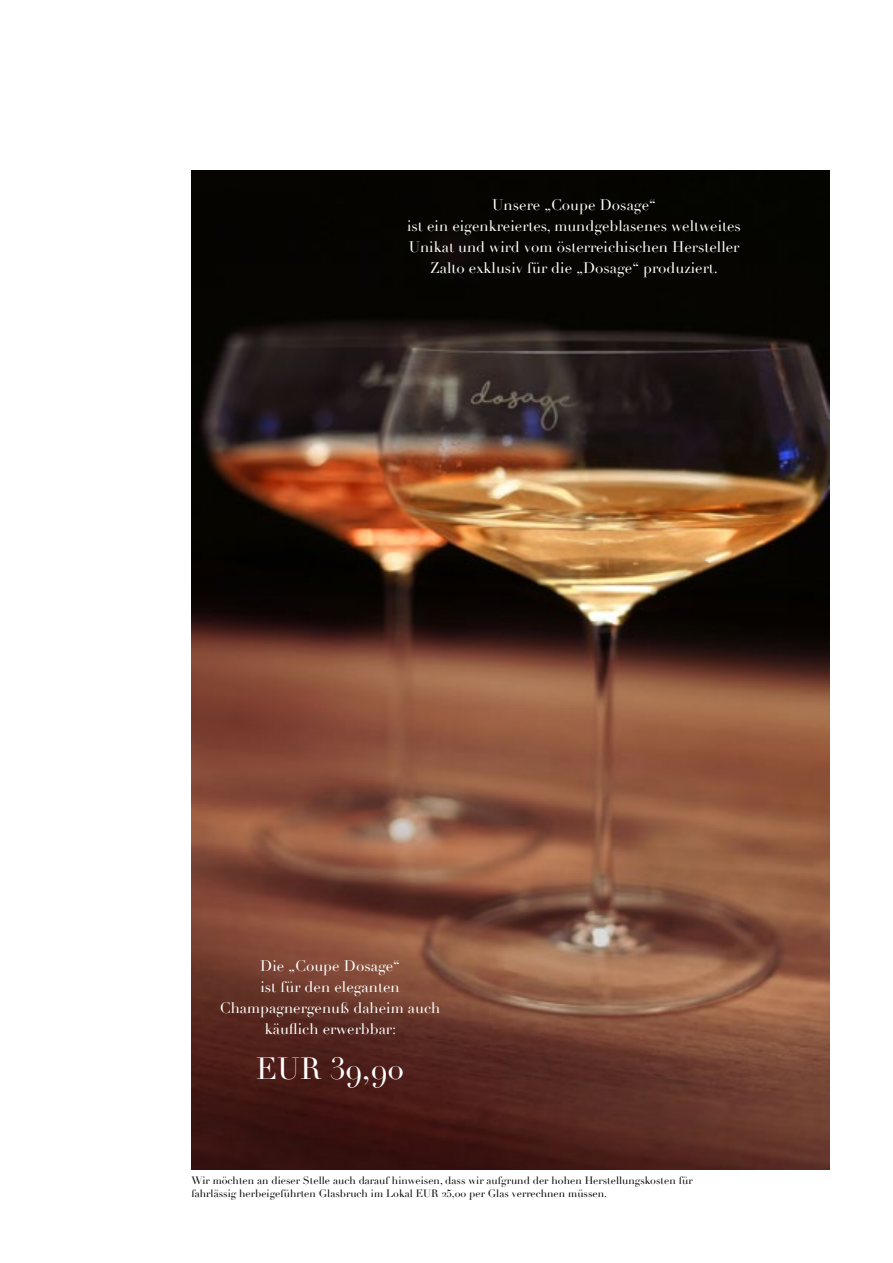
<style>
.page{position:relative;width:893px;height:1263px;background:#fff}
.page>*{position:absolute;margin:0;border:0;box-sizing:border-box;transform-origin:0 0}
.t1{font:30px "Didot";color:#fff}
.t2{font:15px/21px "Didot";color:#fff;text-align:center}
.t3{font:10.5px/13.5px "Didot";color:#000}
</style>
<div class="page">
<img style="left:191px;top:170px;width:638px;height:999px">
<p class="t2" style="left:407px;top:194px;width:335px">Unsere „Coupe Dosage“<br>ist ein eigenkreiertes, mundgeblasenes weltweites Unikat und wird vom österreichischen Hersteller Zalto exklusiv für die „Dosage“ produziert.</p>
<p class="t2" style="left:220px;top:955px;width:222px">Die „Coupe Dosage“<br>ist für den eleganten<br>Champagnergenuß daheim auch käuflich erwerbbar:</p>
<h1 class="t1" style="left:256px;top:1050px;width:149px">EUR 39,90</h1>
<p class="t3" style="left:191px;top:1173px;width:503px">Wir möchten an dieser Stelle auch darauf hinweisen, dass wir aufgrund der hohen Herstellungskosten für fahrlässig herbeigeführten Glasbruch im Lokal EUR 25,00 per Glas verrechnen müssen.</p>
</div>
